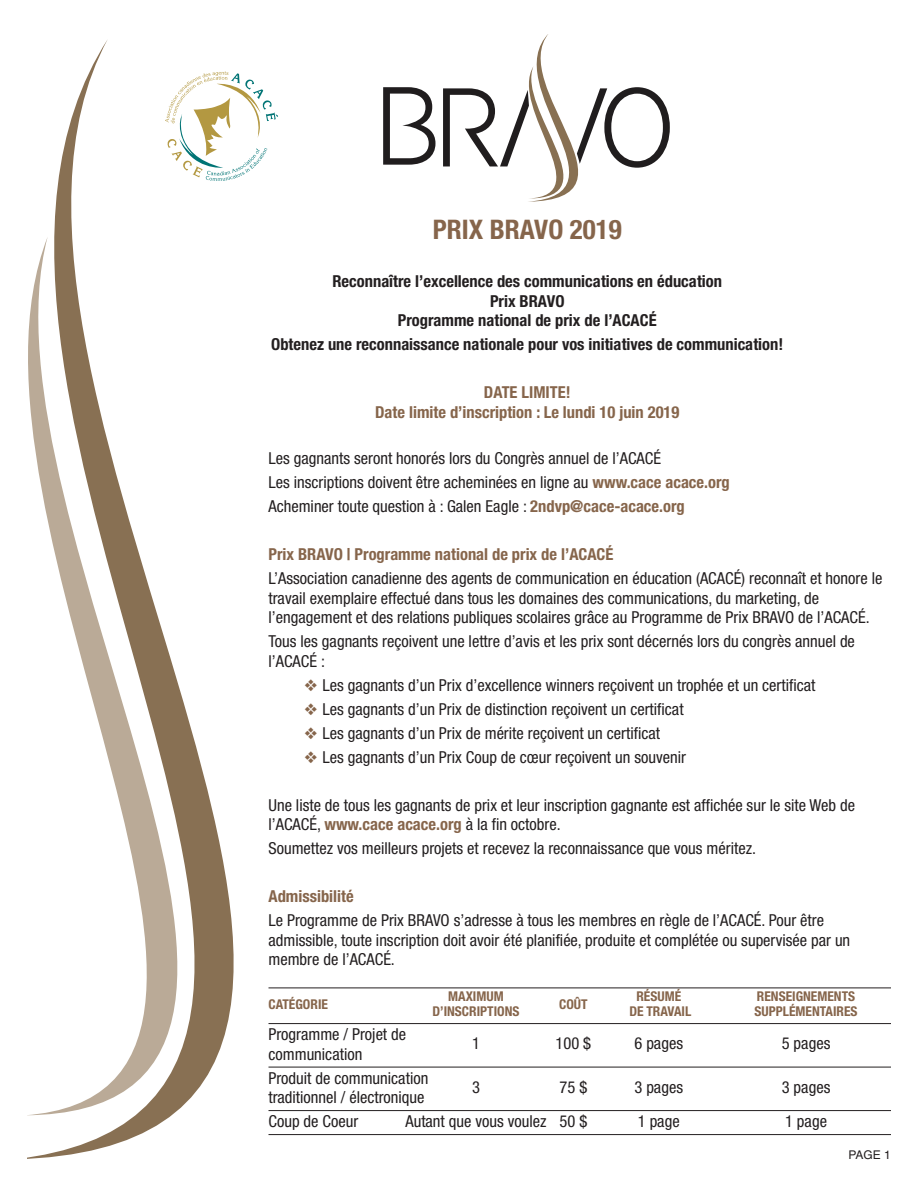
<style>
.page{position:relative;width:918px;height:1188px;background:#fff}
.page>*{position:absolute;margin:0;border:0;box-sizing:border-box;transform-origin:0 0}
.t1{font:700 condensed 27px "Helvetica Neue";color:#86654b}
.t2{font:condensed 16.5px/19.5px "Helvetica Neue";color:#231f20}
.t3{font:700 condensed 16.5px/19.5px "Helvetica Neue";color:#231f20;text-align:center}
.t4{font:700 condensed 16.5px/19.5px "Helvetica Neue";color:#86654b;text-align:center}
.t5{font:700 condensed 13.5px "Helvetica Neue";color:#86654b}
.t6{font:12px "Helvetica";color:#231f20}
.s1{font-weight:700;color:#86654b}
.s2{color:#86654b}
</style>
<div class="page">
<svg style="left:27px;top:40px;width:207px;height:1119px"></svg>
<svg style="left:383px;top:87px;width:52px;height:78px"></svg>
<svg style="left:443px;top:34px;width:227px;height:168px"></svg>
<hr style="left:268px;top:988px;width:623px;height:1px;background:#231f20">
<hr style="left:268px;top:1023px;width:623px;height:1px;background:#231f20">
<hr style="left:268px;top:1067px;width:623px;height:1px;background:#231f20">
<hr style="left:268px;top:1110px;width:623px;height:1px;background:#231f20">
<hr style="left:268px;top:1134px;width:623px;height:1px;background:#231f20">
<div style="left:160px;top:67px;width:119px;height:119px;background:#fff;border-radius:50%"></div>
<svg style="left:165px;top:71px;width:113px;height:110px"></svg>
<p class="t1" style="left:433px;top:220px;width:190px">PRIX BRAVO 2019</p>
<p class="t3" style="left:332px;top:273px;width:391px">Reconnaître l’excellence des communications en éducation<br>Prix BRAVO<br>Programme national de prix de l’ACACÉ</p>
<p class="t3" style="left:271px;top:336px;width:514px">Obtenez une reconnaissance nationale pour vos initiatives de communication!</p>
<p class="t4" style="left:375px;top:384px;width:306px">DATE LIMITE!<br>Date limite d’inscription : Le lundi 10 juin 2019</p>
<p class="t2" style="left:268px;top:450px;width:394px">Les gagnants seront honorés lors du Congrès annuel de l’ACACÉ</p>
<p class="t2" style="left:268px;top:474px;width:463px">Les inscriptions doivent être acheminées en ligne au <span class="s1">www.cace acace.org</span></p>
<p class="t2" style="left:268px;top:498px;width:418px">Acheminer toute question à : Galen Eagle : <span class="s1">2ndvp@cace-acace.org</span></p>
<p class="t4" style="left:268px;top:546px;width:346px">Prix BRAVO | Programme national de prix de l’ACACÉ</p>
<p class="t2" style="left:268px;top:570px;width:615px">L’Association canadienne des agents de communication en éducation (ACACÉ) reconnaît et honore le travail exemplaire effectué dans tous les domaines des communications, du marketing, de l’engagement et des relations publiques scolaires grâce au Programme de Prix BRAVO de l’ACACÉ.</p>
<p class="t2" style="left:268px;top:633px;width:588px">Tous les gagnants reçoivent une lettre d’avis et les prix sont décernés lors du congrès annuel de l’ACACÉ :</p>
<p class="t2" style="left:304px;top:676px;width:513px"><span class="s2">❖</span> Les gagnants d’un Prix d’excellence winners reçoivent un trophée et un certificat</p>
<p class="t2" style="left:304px;top:700px;width:381px"><span class="s2">❖</span> Les gagnants d’un Prix de distinction reçoivent un certificat</p>
<p class="t2" style="left:304px;top:724px;width:357px"><span class="s2">❖</span> Les gagnants d’un Prix de mérite reçoivent un certificat</p>
<p class="t2" style="left:304px;top:748px;width:383px"><span class="s2">❖</span> Les gagnants d’un Prix Coup de cœur reçoivent un souvenir</p>
<p class="t2" style="left:268px;top:796px;width:588px">Une liste de tous les gagnants de prix et leur inscription gagnante est affichée sur le site Web de l’ACACÉ, <span class="s1">www.cace acace.org</span> à la fin octobre.</p>
<p class="t2" style="left:268px;top:840px;width:489px">Soumettez vos meilleurs projets et recevez la reconnaissance que vous méritez.</p>
<p class="t4" style="left:268px;top:888px;width:87px">Admissibilité</p>
<p class="t2" style="left:268px;top:912px;width:583px">Le Programme de Prix BRAVO s’adresse à tous les membres en règle de l’ACACÉ. Pour être admissible, toute inscription doit avoir été planifiée, produite et complétée ou supervisée par un membre de l’ACACÉ.</p>
<p class="t5" style="left:268px;top:999px;width:61px">CATÉGORIE</p>
<p class="t5" style="left:636px;top:991px;width:46px">RÉSUMÉ</p>
<p class="t5" style="left:757px;top:991px;width:100px">RENSEIGNEMENTS</p>
<p class="t5" style="left:448px;top:991px;width:57px">MAXIMUM</p>
<p class="t5" style="left:559px;top:999px;width:30px">COÛT</p>
<p class="t5" style="left:432px;top:1006px;width:88px">D’INSCRIPTIONS</p>
<p class="t5" style="left:629px;top:1006px;width:63px">DE TRAVAIL</p>
<p class="t5" style="left:755px;top:1006px;width:104px">SUPPLÉMENTAIRES</p>
<p class="t2" style="left:268px;top:1026px;width:139px">Programme / Projet de communication</p>
<p class="t2" style="left:472px;top:1035px;width:9px">1</p>
<p class="t2" style="left:556px;top:1035px;width:37px">100 $</p>
<p class="t2" style="left:634px;top:1035px;width:50px">6 pages</p>
<p class="t2" style="left:782px;top:1035px;width:50px">5 pages</p>
<p class="t2" style="left:268px;top:1069px;width:161px">Produit de communication traditionnel / électronique</p>
<p class="t2" style="left:472px;top:1078px;width:9px">3</p>
<p class="t2" style="left:560px;top:1078px;width:29px">75 $</p>
<p class="t2" style="left:634px;top:1078px;width:50px">3 pages</p>
<p class="t2" style="left:782px;top:1078px;width:50px">3 pages</p>
<p class="t2" style="left:268px;top:1113px;width:91px">Coup de Coeur</p>
<p class="t2" style="left:405px;top:1113px;width:183px">Autant que vous voulez 50 $</p>
<p class="t2" style="left:638px;top:1113px;width:43px">1 page</p>
<p class="t2" style="left:785px;top:1113px;width:43px">1 page</p>
<p class="t6" style="left:849px;top:1150px;width:44px">PAGE 1</p>
</div>
